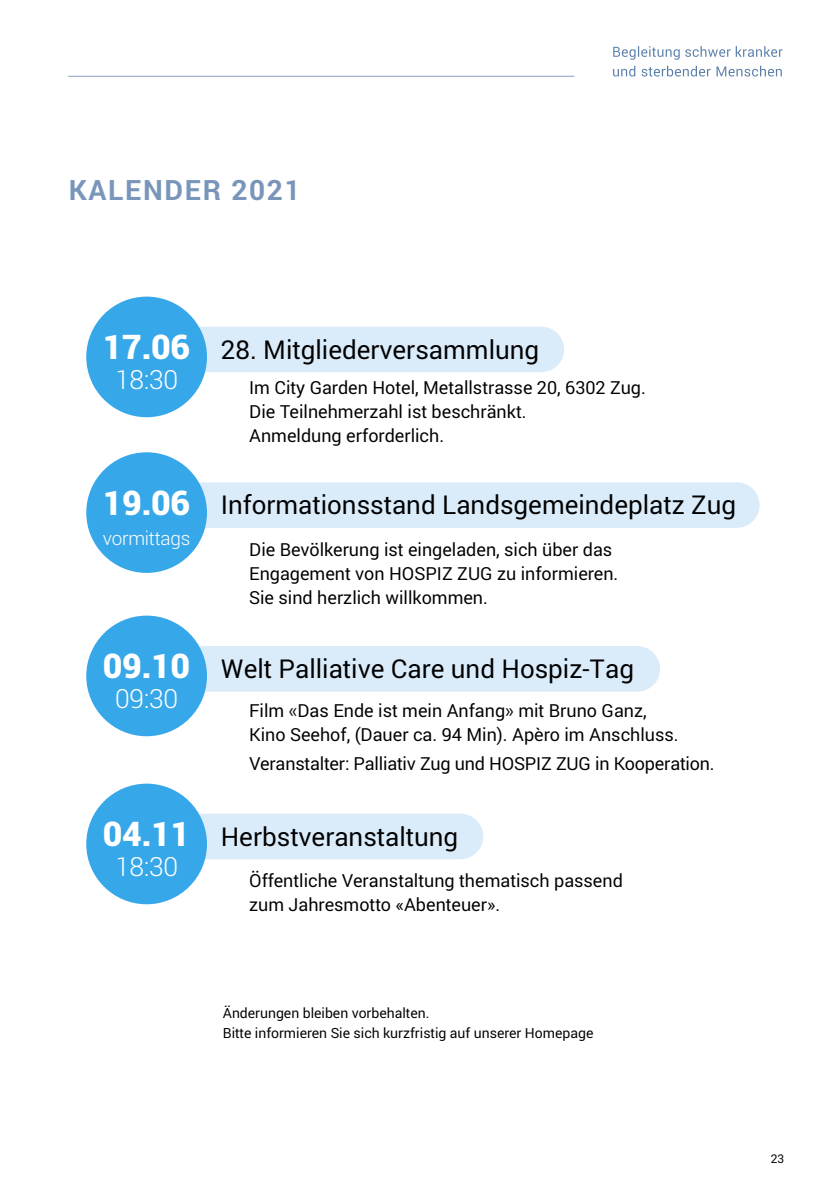
<style>
.page{position:relative;width:840px;height:1191px;background:#fff}
.page>*{position:absolute;margin:0;border:0;box-sizing:border-box;transform-origin:0 0}
.t1{font:900 34px "Roboto";letter-spacing:-.015em;color:#fff}
.t2{font:700 28px "Roboto";letter-spacing:.06em;color:#7995ba}
.t3{font:300 26.4px "Roboto";letter-spacing:-.015em;color:#fff}
.t4{font:26px "Roboto";color:#000}
.t5{font:300 18.8px "Roboto";letter-spacing:-.015em;color:#fff}
.t6{font:18px/24px "Roboto";color:#000}
.t7{font:14px/20px "Roboto";color:#000}
.t8{font:12px "Roboto";color:#000}
.s1{font-family:"Compatil Fact LT Pro"}
</style>
<div class="page">
<hr style="left:68px;top:76px;width:506px;height:1px;background:#88a0c1">
<svg style="left:613px;top:66px;width:168px;height:11px"></svg>
<svg style="left:613px;top:46px;width:169px;height:14px"></svg>
<div style="left:181px;top:646px;width:478px;height:45px;background:#daebfa;border-radius:23px"></div>
<div style="left:181px;top:813px;width:302px;height:46px;background:#daebfa;border-radius:23px"></div>
<div style="left:181px;top:327px;width:383px;height:45px;background:#daebfa;border-radius:23px"></div>
<div style="left:86px;top:615px;width:121px;height:121px;background:#36a7e9;border-radius:50%"></div>
<div style="left:86px;top:783px;width:121px;height:121px;background:#36a7e9;border-radius:50%"></div>
<div style="left:86px;top:297px;width:121px;height:120px;background:#36a7e9;border-radius:50%"></div>
<div style="left:181px;top:482px;width:578px;height:46px;background:#daebfa;border-radius:23px"></div>
<div style="left:86px;top:452px;width:121px;height:121px;background:#36a7e9;border-radius:50%"></div>
<h2 class="t2" style="left:69px;top:170px;width:233px">KALENDER 2021</h2>
<h1 class="t1" style="left:103px;top:323px;width:89px">17.06</h1>
<h3 class="t3" style="left:115px;top:361px;width:64px">18:30</h3>
<h1 class="t1" style="left:103px;top:478px;width:89px">19.06</h1>
<p class="t5" style="left:103px;top:525px;width:89px">vormittags</p>
<h1 class="t1" style="left:103px;top:642px;width:89px">09.10</h1>
<h3 class="t3" style="left:115px;top:680px;width:64px">09:30</h3>
<h1 class="t1" style="left:103px;top:810px;width:89px">04.11</h1>
<h3 class="t3" style="left:115px;top:848px;width:64px">18:30</h3>
<h3 class="t4" style="left:221px;top:331px;width:320px">28. Mitgliederversammlung</h3>
<p class="t6" style="left:249px;top:374px;width:398px">Im City Garden Hotel, Metallstrasse 20, 6302 Zug.<br>Die Teilnehmerzahl ist beschränkt.<br>Anmeldung erforderlich.</p>
<h3 class="t4" style="left:221px;top:487px;width:516px">Informationsstand Landsgemeindeplatz Zug</h3>
<p class="t6" style="left:249px;top:537px;width:370px">Die Bevölkerung ist eingeladen, sich über das<br>Engagement von HOSPIZ ZUG zu informieren.<br>Sie sind herzlich willkommen.</p>
<h3 class="t4" style="left:221px;top:650px;width:414px">Welt Palliative Care und Hospiz-Tag</h3>
<p class="t6" style="left:249px;top:698px;width:430px">Film <span class="s1">«</span>Das Ende ist mein Anfang<span class="s1">»</span> mit Bruno Ganz,<br>Kino Seehof, (Dauer ca. 94 Min). Apèro im Anschluss.</p>
<p class="t6" style="left:249px;top:751px;width:466px">Veranstalter: Palliativ Zug und HOSPIZ ZUG in Kooperation.</p>
<h3 class="t4" style="left:221px;top:818px;width:239px">Herbstveranstaltung</h3>
<p class="t6" style="left:249px;top:868px;width:375px">Öffentliche Veranstaltung thematisch passend zum Jahresmotto «Abenteuer».</p>
<p class="t7" style="left:223px;top:1002px;width:372px">Änderungen bleiben vorbehalten.<br>Bitte informieren Sie sich kurzfristig auf unserer Homepage</p>
<p class="t8" style="left:770px;top:1150px;width:15px">23</p>
</div>
